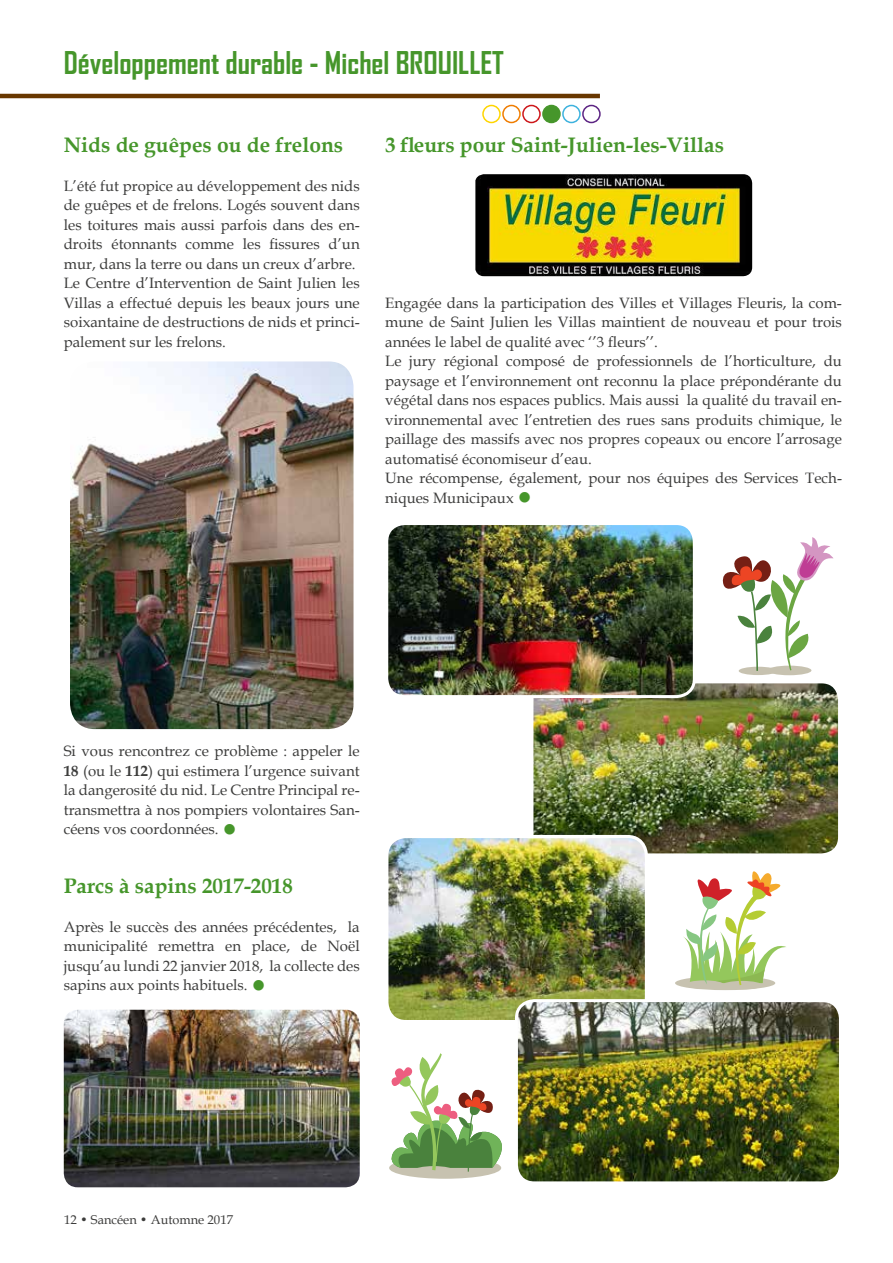
<style>
.page{position:relative;width:893px;height:1263px;background:#fff}
.page>*{position:absolute;margin:0;border:0;box-sizing:border-box;transform-origin:0 0}
.t1{font:700 30px "Agency FB";color:#46962b}
.t2{font:700 21px "Book Antiqua";color:#46962b}
.t3{font:15px/19.5px "Book Antiqua";color:#3c3c3b}
.t4{font:12.75px "Book Antiqua";color:#3c3c3b}
.s1{font-family:"Garamond";font-size:24px;color:#46962b}
.s2{font-weight:700}
</style>
<div class="page">
<div style="left:582px;top:105px;width:19px;height:18px;border:2px solid #5c2483;border-radius:50%"></div>
<div style="left:562px;top:105px;width:19px;height:18px;border:2px solid #3db2de;border-radius:50%"></div>
<div style="left:543px;top:105px;width:17px;height:17px;background:#46962b;border-radius:50%"></div>
<div style="left:542px;top:105px;width:19px;height:18px;border:2px solid #46962b;border-radius:50%"></div>
<div style="left:522px;top:105px;width:19px;height:18px;border:2px solid #cd171a;border-radius:50%"></div>
<div style="left:502px;top:105px;width:19px;height:18px;border:2px solid #ef7d00;border-radius:50%"></div>
<div style="left:482px;top:105px;width:19px;height:18px;border:2px solid #ffd500;border-radius:50%"></div>
<hr style="left:0;top:94px;width:600px;height:4px;background:#683700">
<img style="left:475px;top:174px;width:277px;height:102px">
<img style="left:64px;top:1010px;width:296px;height:177px">
<img style="left:70px;top:361px;width:283px;height:368px">
<img style="left:534px;top:684px;width:303px;height:168px">
<div style="left:530px;top:680px;width:311px;height:176px;border:3px solid #fff;border-radius:18px"></div>
<img style="left:389px;top:526px;width:305px;height:170px">
<div style="left:385px;top:522px;width:311px;height:176px;border:3px solid #fff;border-radius:18px"></div>
<img style="left:389px;top:836px;width:257px;height:183px">
<div style="left:385px;top:835px;width:263px;height:188px;border:3px solid #fff;border-radius:19px"></div>
<img style="left:516px;top:1001px;width:322px;height:179px">
<div style="left:515px;top:999px;width:327px;height:185px;border:3px solid #fff;border-radius:18px"></div>
<div style="left:767px;top:666px;width:44px;height:9px;background:#c7c2b0;border-radius:50%"></div>
<div style="left:739px;top:667px;width:38px;height:8px;background:#c7c2b0;border-radius:50%"></div>
<svg style="left:722px;top:537px;width:111px;height:134px"></svg>
<div style="left:675px;top:976px;width:100px;height:14px;background:#c7c2b0;border-radius:50%"></div>
<svg style="left:683px;top:871px;width:103px;height:114px"></svg>
<div style="left:389px;top:1157px;width:112px;height:22px;background:#c7c2b0;border-radius:50%"></div>
<svg style="left:389px;top:1053px;width:113px;height:118px"></svg>
<h1 class="t1" style="left:64px;top:44px;width:442px">Développement durable - Michel BROUILLET</h1>
<h2 class="t2" style="left:64px;top:130px;width:281px">Nids de guêpes ou de frelons</h2>
<p class="t3" style="left:64px;top:175px;width:297px">L’été fut propice au développement des nids de guêpes et de frelons. Logés souvent dans les toitures mais aussi parfois dans des en&shy;droits étonnants comme les fissures d’un mur, dans la terre ou dans un creux d’arbre.<br>Le Centre d’Intervention de Saint Julien les Villas a effectué depuis les beaux jours une soixantaine de destructions de nids et princi&shy;palement sur les frelons.</p>
<h2 class="t2" style="left:385px;top:130px;width:340px">3 fleurs pour Saint-Julien-les-Villas</h2>
<p class="t3" style="left:385px;top:292px;width:458px">Engagée dans la participation des Villes et Villages Fleuris, la com&shy;mune de Saint Julien les Villas maintient de nouveau et pour trois années le label de qualité avec ‘’3 fleurs’’.<br>Le jury régional composé de professionnels de l’horticulture, du paysage et l’environnement ont reconnu la place prépondérante du végétal dans nos espaces publics. Mais aussi la qualité du travail en&shy;vironnemental avec l’entretien des rues sans produits chimique, le paillage des massifs avec nos propres copeaux ou encore l’arrosage automatisé économiseur d’eau.<br>Une récompense, également, pour nos équipes des Services Tech&shy;niques Municipaux <span class="s1">●</span></p>
<p class="t3" style="left:64px;top:741px;width:297px;text-align:justify">Si vous rencontrez ce problème : appeler le <span class="s2">18</span> (ou le <span class="s2">112</span>) qui estimera l’urgence suivant la dangerosité du nid. Le Centre Principal re&shy;transmettra à nos pompiers volontaires San&shy;céens vos coordonnées. <span class="s1">●</span></p>
<h2 class="t2" style="left:64px;top:871px;width:231px">Parcs à sapins 2017-2018</h2>
<p class="t3" style="left:64px;top:916px;width:297px;text-align:justify">Après le succès des années précédentes, la municipalité remettra en place, de Noël jusqu’au lundi 22 janvier 2018, la collecte des sapins aux points habituels. <span class="s1">●</span></p>
<p class="t4" style="left:64px;top:1211px;width:170px">12 • Sancéen • Automne 2017</p>
</div>
